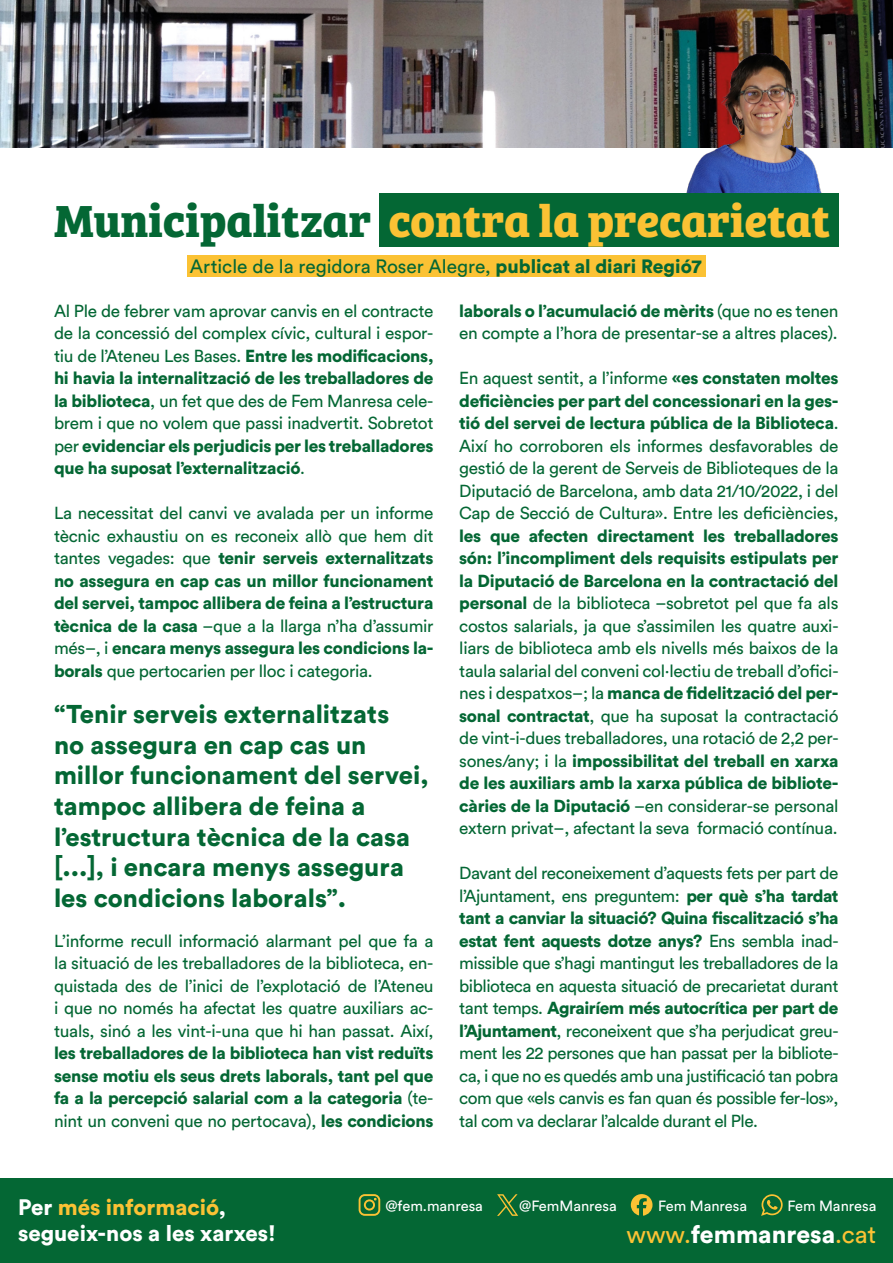
<style>
.page{position:relative;width:893px;height:1263px;background:#fff}
.page>*{position:absolute;margin:0;border:0;box-sizing:border-box;transform-origin:0 0}
.t1{font:700 46.5px "Bree Serif";color:#fbc234}
.t2{font:900 25.5px/30.6px "Circular Std";color:#046734}
.t3{font:900 24.75px "Circular Std";color:#fff}
.t4{font:900 22.2px "Circular Std";color:#fff}
.t5{font:900 22.2px "Circular Std";color:#fbc234}
.t6{font:19.05px "Circular Std";color:#046734}
.t7{font:17.25px/22.5px "Circular Std";letter-spacing:-.015em;color:#046734;text-align:justify}
.t8{font:900 17.25px/22.5px "Circular Std";letter-spacing:-.015em;color:#046734;text-align:justify}
.t9{font:14.7px "Circular Std";color:#fff}
.s1{color:#046734}
.s2{font-weight:900}
.s3{font-weight:400}
.s4{color:#fff}
.s5{font-weight:400;color:#fbc234}
</style>
<div class="page">
<img style="left:0;top:0;width:893px;height:147px">
<img style="left:538px;top:25px;width:355px;height:168px">
<div style="left:379px;top:193px;width:460px;height:54px;background:#046734"></div>
<div style="left:187px;top:255px;width:519px;height:21px;background:#fbc234"></div>
<div style="left:0;top:1178px;width:893px;height:85px;background:#046734"></div>
<div style="left:364px;top:1199px;width:11px;height:11px;border:2px solid #fbc234;border-radius:50%"></div>
<div style="left:359px;top:1194px;width:21px;height:22px;border:2px solid #fbc234;border-radius:5px"></div>
<svg style="left:631px;top:1194px;width:21px;height:22px"></svg>
<svg style="left:497px;top:1194px;width:21px;height:22px"></svg>
<svg style="left:761px;top:1194px;width:22px;height:22px"></svg>
<p class="t1" style="left:54px;top:185px;width:778px"><span class="s1">Municipalitzar</span> contra la precarietat</p>
<p class="t6" style="left:190px;top:255px;width:513px">Article de la regidora Roser Alegre, <span class="s2">publicat al diari Regió7</span></p>
<p class="t7" style="left:54px;top:299px;width:381px">Al Ple de febrer vam aprovar canvis en el contracte de la concessió del complex cívic, cultural i espor&shy;tiu de l’Ateneu Les Bases. <span class="s2">Entre les modificacions, hi havia la internalització de les treballadores de la biblioteca</span>, un fet que des de Fem Manresa cele&shy;brem i que no volem que passi inadvertit. Sobretot per <span class="s2">evidenciar els perjudicis per les treballadores que ha suposat l’externalització</span>.</p>
<p class="t8" style="left:54px;top:501px;width:381px"><span class="s3">La necessitat del canvi ve avalada per un informe tècnic exhaustiu on es reconeix allò que hem dit tantes vegades: que</span> tenir serveis externalitzats no assegura en cap cas un millor funcionament del servei, tampoc allibera de feina a l’estructura tècnica de la casa <span class="s3">–que a la llarga n’ha d’assumir més–, i</span> encara menys assegura les condicions la&shy;borals <span class="s3">que pertocarien per lloc i categoria.</span></p>
<p class="t2" style="left:54px;top:698px;width:376px">“Tenir serveis externalitzats<br>no assegura en cap cas un millor funcionament del servei, tampoc allibera de feina a l’estructura tècnica de la casa [...], i encara menys assegura les condicions laborals”.</p>
<p class="t7" style="left:54px;top:929px;width:381px">L’informe recull informació alarmant pel que fa a la situació de les treballadores de la biblioteca, en&shy;quistada des de l’inici de l’explotació de l’Ateneu i que no només ha afectat les quatre auxiliars ac&shy;tuals, sinó a les vint-i-una que hi han passat. Així, <span class="s2">les treballadores de la biblioteca han vist reduïts sense motiu els seus drets laborals, tant pel que fa a la percepció salarial com a la categoria</span> (te&shy;nint un conveni que no pertocava), <span class="s2">les condicions</span></p>
<p class="t7" style="left:459px;top:299px;width:381px"><span class="s2">laborals o l’acumulació de mèrits</span> (que no es tenen en compte a l’hora de presentar-se a altres places).</p>
<p class="t7" style="left:459px;top:366px;width:381px">En aquest sentit, a l’informe <span class="s2">«es constaten moltes deficiències per part del concessionari en la ges&shy;tió del servei de lectura pública de la Biblioteca</span>.<br>Així ho corroboren els informes desfavorables de gestió de la gerent de Serveis de Biblioteques de la Diputació de Barcelona, amb data 21/10/2022, i del Cap de Secció de Cultura». Entre les deficiències, <span class="s2">les que afecten directament les treballadores són: l’incompliment dels requisits estipulats per la Diputació de Barcelona en la contractació del personal</span> de la biblioteca –sobretot pel que fa als costos salarials, ja que s’assimilen les quatre auxi&shy;liars de biblioteca amb els nivells més baixos de la taula salarial del conveni col·lectiu de treball d’ofici&shy;nes i despatxos–; la <span class="s2">manca de fidelització del per&shy;sonal contractat</span>, que ha suposat la contractació de vint-i-dues treballadores, una rotació de 2,2 per&shy;sones/any; i la <span class="s2">impossibilitat del treball en xarxa de les auxiliars amb la xarxa pública de bibliote&shy;càries de la Diputació</span> –en considerar-se personal extern privat–, afectant la seva formació contínua.</p>
<p class="t7" style="left:459px;top:861px;width:381px">Davant del reconeixement d’aquests fets per part de l’Ajuntament, ens preguntem: <span class="s2">per què s’ha tardat tant a canviar la situació? Quina fiscalització s’ha estat fent aquests dotze anys?</span> Ens sembla inad&shy;missible que s’hagi mantingut les treballadores de la biblioteca en aquesta situació de precarietat durant tant temps. <span class="s2">Agrairíem més autocrítica per part de l’Ajuntament</span>, reconeixent que s’ha perjudicat greu&shy;ment les 22 persones que han passat per la bibliote&shy;ca, i que no es quedés amb una justificació tan pobra com que «els canvis es fan quan és possible fer-los», tal com va declarar l’alcalde durant el Ple.</p>
<p class="t5" style="left:18px;top:1192px;width:209px"><span class="s4">Per</span> més informació<span class="s4">,</span></p>
<p class="t4" style="left:18px;top:1218px;width:259px">segueix-nos a les xarxes!</p>
<p class="t3" style="left:626px;top:1217px;width:251px"><span class="s5">www.</span>femmanresa<span class="s5">.cat</span></p>
<p class="t9" style="left:385px;top:1196px;width:99px">@fem.manresa</p>
<p class="t9" style="left:519px;top:1196px;width:99px">@FemManresa</p>
<p class="t9" style="left:658px;top:1196px;width:90px">Fem Manresa</p>
<p class="t9" style="left:787px;top:1196px;width:90px">Fem Manresa</p>
</div>
